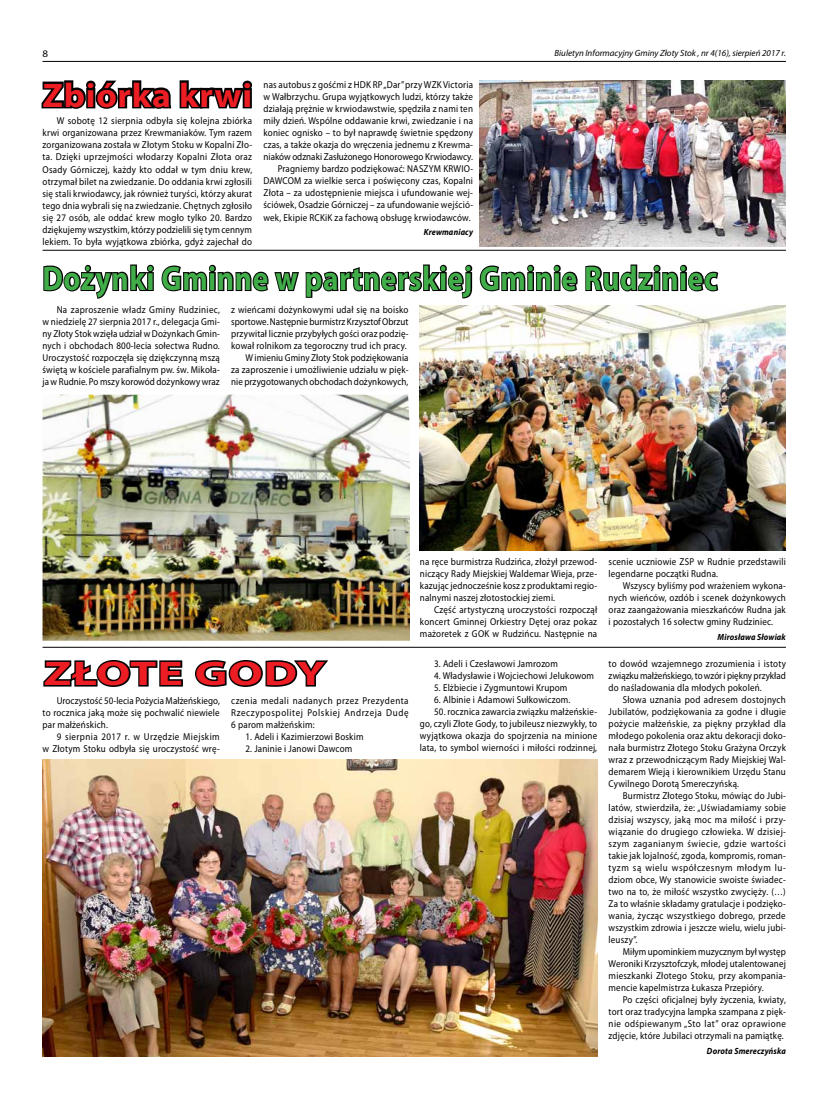
<style>
.page{position:relative;width:820px;height:1106px;background:#fff}
.page>*{position:absolute;margin:0;border:0;box-sizing:border-box;transform-origin:0 0}
.t1{font:700 34.2px "Myriad Pro";letter-spacing:.02em;color:#41ad49;scale:.86 1}
.t2{font:700 34.2px "Myriad Pro";letter-spacing:.02em;color:#ed1d24;scale:1.04 1}
.t3{font:700 34.2px "Myriad Pro";letter-spacing:.02em;color:#ed1d24;scale:1.4 1}
.t4{font:10px/12px "Myriad Pro";letter-spacing:.02em;color:#000;text-align:justify;scale:.9 1}
.t5{font:10px "Myriad Pro";letter-spacing:.02em;color:#000;scale:1.1 1}
.t6{font:italic 9px "Myriad Pro";color:#000}
.t7{font:italic 700 9px "Myriad Pro";letter-spacing:.02em;color:#000;scale:.9 1}
</style>
<div class="page">
<hr style="left:42px;top:61px;width:743px;height:1px;background:#000">
<svg style="left:41px;top:80px;width:211px;height:29px"></svg>
<svg style="left:43px;top:660px;width:140px;height:27px"></svg>
<svg style="left:195px;top:660px;width:133px;height:27px"></svg>
<svg style="left:43px;top:264px;width:535px;height:35px"></svg>
<svg style="left:585px;top:264px;width:134px;height:28px"></svg>
<img style="left:42px;top:395px;width:368px;height:245px">
<img style="left:420px;top:305px;width:365px;height:246px">
<img style="left:43px;top:759px;width:554px;height:297px">
<hr style="left:43px;top:647px;width:742px;height:1px;background:#000">
<hr style="left:42px;top:250px;width:743px;height:1px;background:#000">
<img style="left:479px;top:81px;width:306px;height:165px">
<p class="t5" style="left:42px;top:48px;width:7px">8</p>
<p class="t6" style="left:554px;top:47px;width:233px">Biuletyn Informacyjny Gminy Złoty Stok , nr 4(16), sierpień 2017 r.</p>
<h1 class="t2" style="left:43px;top:73px;width:203px">Zbiórka krwi</h1>
<p class="t4" style="left:263px;top:79px;width:234px;text-align:right">nas autobus z gośćmi z HDK RP „Dar” przy WZK Victoria w Wałbrzychu. Grupa wyjątkowych ludzi, którzy także działają prężnie w krwiodawstwie, spędziła z nami ten miły dzień. Wspólne oddawanie krwi, zwiedzanie i na koniec ognisko – to był naprawdę świetnie spędzony czas, a także okazja do wręczenia jednemu z Krewma&shy;niaków odznaki Zasłużonego Honorowego Krwiodawcy.<br>Pragniemy bardzo podziękować: NASZYM KRWIO-DAWCOM za wielkie serca i poświęcony czas, Kopalni Złota – za udostępnienie miejsca i ufundowanie wej&shy;ściówek, Osadzie Górniczej – za ufundowanie wejśció&shy;wek, Ekipie RCKiK za fachową obsługę krwiodawców.</p>
<p class="t7" style="left:423px;top:226px;width:56px">Krewmaniacy</p>
<p class="t4" style="left:43px;top:115px;width:234px;text-indent:14px">W sobotę 12 sierpnia odbyła się kolejna zbiórka krwi organizowana przez Krewmaniaków. Tym razem zorganizowana została w Złotym Stoku w Kopalni Zło&shy;ta. Dzięki uprzejmości włodarzy Kopalni Złota oraz Osady Górniczej, każdy kto oddał w tym dniu krew, otrzymał bilet na zwiedzanie. Do oddania krwi zgłosili się stali krwiodawcy, jak również turyści, którzy akurat tego dnia wybrali się na zwiedzanie. Chętnych zgłosiło się 27 osób, ale oddać krew mogło tylko 20. Bardzo dziękujemy wszystkim, którzy podzielili się tym cennym lekiem. To była wyjątkowa zbiórka, gdyż zajechał do</p>
<h1 class="t1" style="left:42px;top:256px;width:785px">Dożynki Gminne w partnerskiej Gminie Rudziniec</h1>
<p class="t4" style="left:42px;top:303px;width:198px;text-indent:14px">Na zaproszenie władz Gminy Rudziniec, w niedzielę 27 sierpnia 2017 r., delegacja Gmi&shy;ny Złoty Stok wzięła udział w Dożynkach Gmin&shy;nych i obchodach 800-lecia sołectwa Rudno.<br>Uroczystość rozpoczęła się dziękczynną mszą świętą w kościele parafialnym pw. św. Mikoła&shy;ja w Rudnie. Po mszy korowód dożynkowy wraz</p>
<p class="t4" style="left:231px;top:303px;width:198px;text-align:right">z wieńcami dożynkowymi udał się na boisko sportowe. Następnie burmistrz Krzysztof Obrzut przywitał licznie przybyłych gości oraz podzię&shy;kował rolnikom za tegoroczny trud ich pracy.<br>W imieniu Gminy Złoty Stok podziękowania<br>za zaproszenie i umożliwienie udziału w pięk&shy;nie przygotowanych obchodach dożynkowych,</p>
<h1 class="t3" style="left:44px;top:651px;width:202px">ZŁOTE GODY</h1>
<p class="t4" style="left:43px;top:694px;width:198px;text-indent:14px">Uroczystość 50-lecia Pożycia Małżeńskiego, to rocznica jaką może się pochwalić niewiele par małżeńskich.</p>
<p class="t4" style="left:43px;top:730px;width:198px;text-align:right">9 sierpnia 2017 r. w Urzędzie Miejskim<br>w Złotym Stoku odbyła się uroczystość wrę-</p>
<p class="t4" style="left:231px;top:694px;width:198px">czenia medali nadanych przez Prezydenta Rzeczypospolitej Polskiej Andrzeja Dudę 6 parom małżeńskim:</p>
<p class="t4" style="left:245px;top:730px;width:133px">1. Adeli i Kazimierzowi Boskim</p>
<p class="t4" style="left:245px;top:742px;width:120px">2. Janinie i Janowi Dawcom</p>
<p class="t4" style="left:420px;top:555px;width:198px">na ręce burmistrza Rudzińca, złożył przewod&shy;niczący Rady Miejskiej Waldemar Wieja, prze&shy;kazując jednocześnie kosz z produktami regio&shy;nalnymi naszej złotostockiej ziemi.</p>
<p class="t4" style="left:420px;top:603px;width:198px;text-indent:14px">Część artystyczną uroczystości rozpoczął koncert Gminnej Orkiestry Dętej oraz pokaz mażoretek z GOK w Rudzińcu. Następnie na</p>
<p class="t4" style="left:434px;top:657px;width:139px">3. Adeli i Czesławowi Jamrozom</p>
<p class="t4" style="left:434px;top:669px;width:179px">4. Władysławie i Wojciechowi Jelukowom</p>
<p class="t4" style="left:434px;top:681px;width:150px">5. Elżbiecie i Zygmuntowi Krupom</p>
<p class="t4" style="left:434px;top:693px;width:153px">6. Albinie i Adamowi Sułkowiczom.</p>
<p class="t4" style="left:420px;top:705px;width:198px;text-indent:14px">50. rocznica zawarcia związku małżeńskie&shy;go, czyli Złote Gody, to jubileusz niezwykły, to wyjątkowa okazja do spojrzenia na minione lata, to symbol wierności i miłości rodzinnej,</p>
<p class="t4" style="left:608px;top:555px;width:198px">scenie uczniowie ZSP w Rudnie przedstawili legendarne początki Rudna.</p>
<p class="t4" style="left:608px;top:579px;width:198px;text-indent:14px">Wszyscy byliśmy pod wrażeniem wykona&shy;nych wieńców, ozdób i scenek dożynkowych oraz zaangażowania mieszkańców Rudna jak i pozostałych 16 sołectw gminy Rudziniec.</p>
<p class="t7" style="left:717px;top:630px;width:77px">Mirosława Słowiak</p>
<p class="t4" style="left:608px;top:657px;width:198px">to dowód wzajemnego zrozumienia i istoty związku małżeńskiego, to wzór i piękny przykład do naśladowania dla młodych pokoleń.</p>
<p class="t4" style="left:608px;top:693px;width:198px;text-indent:14px">Słowa uznania pod adresem dostojnych Jubilatów, podziękowania za godne i długie pożycie małżeńskie, za piękny przykład dla młodego pokolenia oraz aktu dekoracji doko&shy;nała burmistrz Złotego Stoku Grażyna Orczyk wraz z przewodniczącym Rady Miejskiej Wal&shy;demarem Wieją i kierownikiem Urzędu Stanu Cywilnego Dorotą Smereczyńską.</p>
<p class="t4" style="left:608px;top:789px;width:198px;text-indent:14px">Burmistrz Złotego Stoku, mówiąc do Jubi&shy;latów, stwierdziła, że: „Uświadamiamy sobie dzisiaj wszyscy, jaką moc ma miłość i przy&shy;wiązanie do drugiego człowieka. W dzisiej&shy;szym zaganianym świecie, gdzie wartości takie jak lojalność, zgoda, kompromis, roman&shy;tyzm są wielu współczesnym młodym lu&shy;dziom obce, Wy stanowicie swoiste świadec&shy;two na to, że miłość wszystko zwycięży. (…)<br>Za to właśnie składamy gratulacje i podzięko&shy;wania, życząc wszystkiego dobrego, przede wszystkim zdrowia i jeszcze wielu, wielu jubi&shy;leuszy”.</p>
<p class="t4" style="left:608px;top:945px;width:198px;text-indent:14px">Miłym upominkiem muzycznym był występ Weroniki Krzysztofczyk, młodej utalentowanej mieszkanki Złotego Stoku, przy akompania&shy;mencie kapelmistrza Łukasza Przepióry.</p>
<p class="t4" style="left:608px;top:993px;width:198px;text-indent:14px">Po części oficjalnej były życzenia, kwiaty, tort oraz tradycyjna lampka szampana z pięk&shy;nie odśpiewanym „Sto lat” oraz oprawione zdjęcie, które Jubilaci otrzymali na pamiątkę.</p>
<p class="t7" style="left:706px;top:1045px;width:89px">Dorota Smereczyńska</p>
</div>
